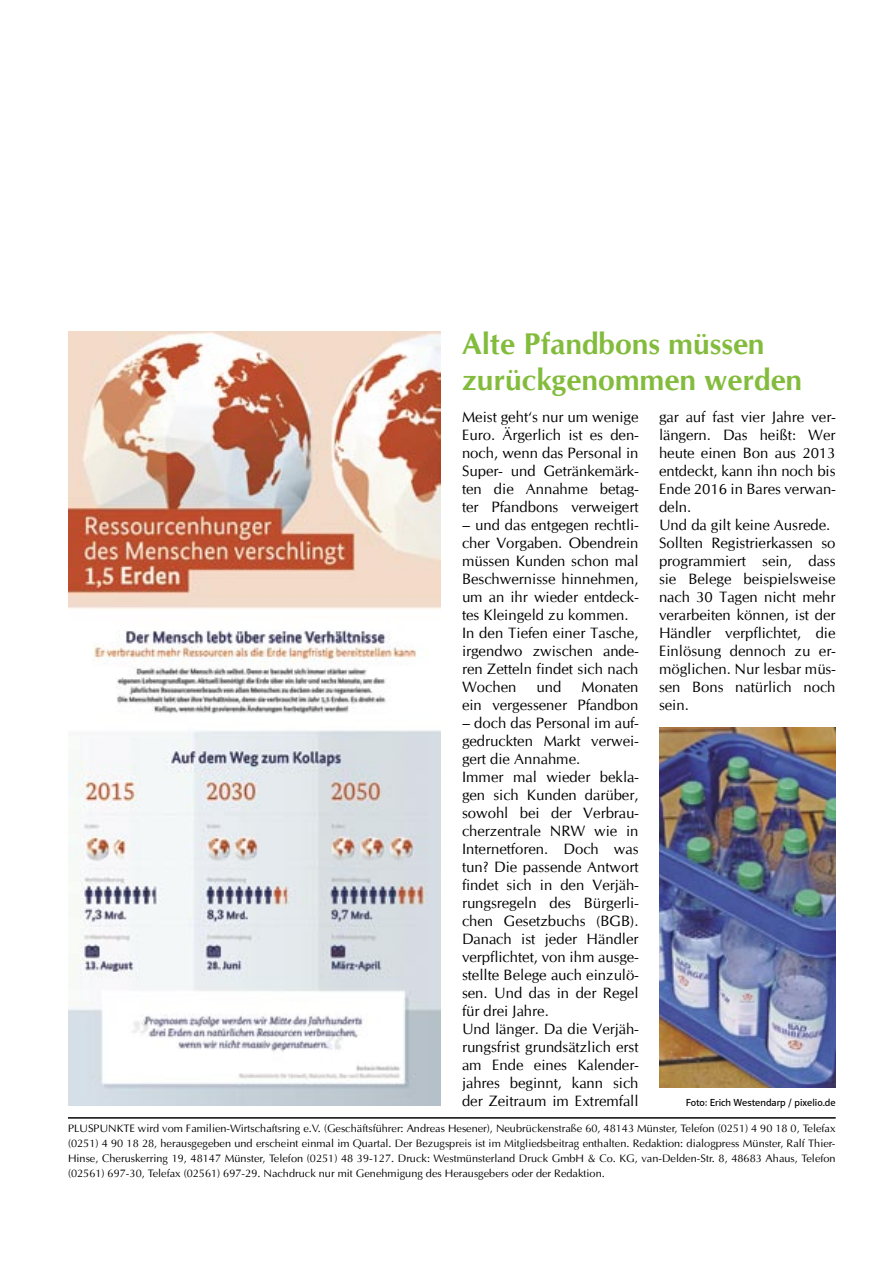
<style>
.page{position:relative;width:893px;height:1263px;background:#fff}
.page>*{position:absolute;margin:0;border:0;box-sizing:border-box;transform-origin:0 0}
.Titel_20{font:700 30px "CG Omega";color:#83bc3d}
.Grundtext{font:15px/18px "CG Omega";color:#000;text-align:justify}
._07_FJ_Fließ_Charter_Einstieg{font:10.95px/15px "Ottawa Plain";color:#000;text-align:justify}
._06_Bildunterschrift{font:10.5px "Polo 11 K Buch";color:#000}
</style>
<div class="page">
<hr style="left:892px;top:0;width:1px;height:262px;background:#83bc3d">
<hr style="left:68px;top:1117px;width:768px;height:1px;background:#000">
<hr style="left:892px;top:1034px;width:1px;height:229px;background:#e9f1d9">
<img style="left:68px;top:332px;width:373px;height:774px">
<img style="left:659px;top:728px;width:177px;height:360px">
<p class="Titel_20" style="left:462px;top:325px;width:304px">Alte Pfandbons müssen</p>
<p class="Titel_20" style="left:462px;top:361px;width:342px">zurückgenommen werden</p>
<p class="Grundtext" style="left:659px;top:408px;width:178px">gar auf fast vier Jahre ver&shy;längern. Das heißt: Wer heute einen Bon aus 2013 entdeckt, kann ihn noch bis Ende 2016 in Bares verwan&shy;deln.</p>
<p class="Grundtext" style="left:659px;top:516px;width:173px">Und da gilt keine Ausrede.</p>
<p class="Grundtext" style="left:659px;top:534px;width:178px">Sollten Registrierkassen so programmiert sein, dass sie Belege beispielsweise nach 30 Tagen nicht mehr verarbeiten können, ist der Händler verpflichtet, die Einlösung dennoch zu er&shy;möglichen. Nur lesbar müs&shy;sen Bons natürlich noch sein.</p>
<p class="Grundtext" style="left:462px;top:408px;width:178px">Meist geht‘s nur um wenige Euro. Ärgerlich ist es den&shy;noch, wenn das Personal in Super- und Getränkemärk&shy;ten die Annahme betag&shy;ter Pfandbons verweigert</p>
<p class="Grundtext" style="left:462px;top:516px;width:178px">– und das entgegen rechtli&shy;cher Vorgaben. Obendrein müssen Kunden schon mal Beschwernisse hinnehmen, um an ihr wieder entdeck&shy;tes Kleingeld zu kommen.</p>
<p class="Grundtext" style="left:462px;top:624px;width:178px">In den Tiefen einer Tasche, irgendwo zwischen ande&shy;ren Zetteln findet sich nach Wochen</p>
<p class="Grundtext" style="left:537px;top:678px;width:26px">und</p>
<p class="Grundtext" style="left:462px;top:678px;width:178px;text-align:right">Monaten<br>ein vergessener Pfandbon</p>
<p class="Grundtext" style="left:462px;top:714px;width:178px">– doch das Personal im auf&shy;gedruckten Markt verwei&shy;gert die Annahme.</p>
<p class="Grundtext" style="left:462px;top:768px;width:178px">Immer mal wieder bekla&shy;gen sich Kunden darüber, sowohl bei der Verbrau&shy;cherzentrale NRW wie in Internetforen. Doch was tun? Die passende Antwort findet sich in den Verjäh&shy;rungsregeln des Bürgerli&shy;chen Gesetzbuchs (BGB).<br>Danach ist jeder Händler verpflichtet, von ihm ausge&shy;stellte Belege auch einzulö&shy;sen. Und das in der Regel für drei Jahre.</p>
<p class="Grundtext" style="left:462px;top:1020px;width:178px">Und länger. Da die Verjäh&shy;rungsfrist grundsätzlich erst am Ende eines Kalender&shy;jahres beginnt, kann sich der Zeitraum im Extremfall</p>
<p class="_06_Bildunterschrift" style="left:686px;top:1097px;width:151px">Foto: Erich Westendarp / pixelio.de</p>
<p class="_07_FJ_Fließ_Charter_Einstieg" style="left:68px;top:1121px;width:769px">PLUSPUNKTE wird vom Familien-Wirtschaftsring e.V. (Geschäftsführer: Andreas Hesener), Neubrückenstraße 60, 48143 Münster, Telefon (0251) 4 90 18 0, Telefax (0251) 4 90 18 28, herausgegeben und erscheint einmal im Quartal. Der Bezugspreis ist im Mitgliedsbeitrag enthalten. Redaktion: dialogpress Münster, Ralf Thier-Hinse, Cheruskerring 19, 48147 Münster, Telefon (0251) 48 39-127. Druck: Westmünsterland Druck GmbH &amp; Co. KG, van-Delden-Str. 8, 48683 Ahaus, Telefon (02561) 697-30, Telefax (02561) 697-29. Nachdruck nur mit Genehmigung des Herausgebers oder der Redaktion.</p>
</div>
